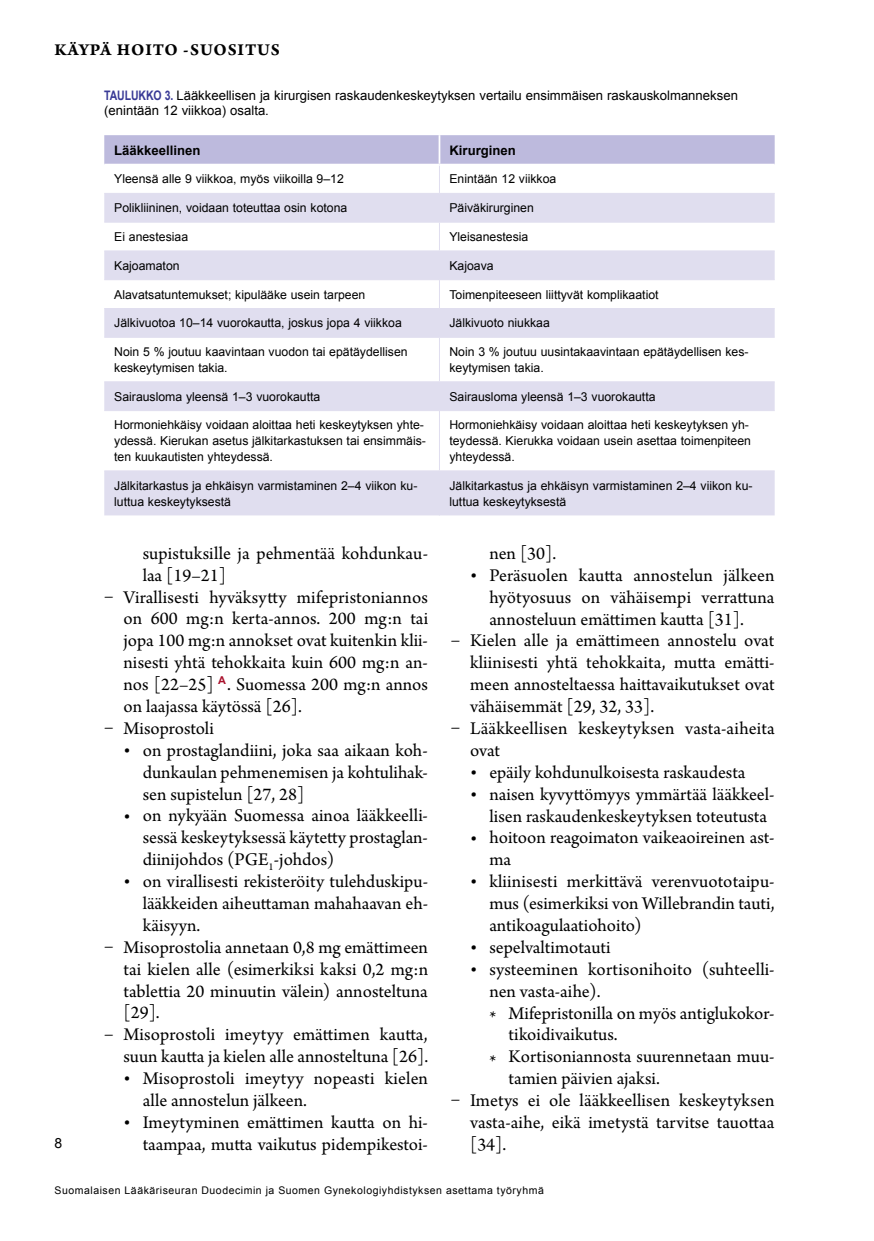
<style>
.page{position:relative;width:874px;height:1241px;background:#fff}
.page>*{position:absolute;margin:0;border:0;box-sizing:border-box;transform-origin:0 0}
.t1{font:18.9px/21.9px "Arno Pro";color:#000;text-align:justify}
.t2{font:17.5px "Arno Pro Bold Sm Text";letter-spacing:.05em;color:#000}
.t3{font:14px "Arial";color:#000}
.t4{font:13.12px/15.8px "Arial";color:#000}
.t5{font:700 13.12px "Arial";color:#000}
.t6{font:700 13.12px "Arial";color:#393a96;scale:.8 1}
.t7{font:12.25px/15.8px "Arial";color:#000}
.t8{font:10.5px "Arial";letter-spacing:.05em;color:#000}
.s1{font-weight:700;color:#393a96}
</style>
<div class="page">
<svg style="left:104px;top:382px;width:670px;height:133px;fill:#e0deef"></svg>
<hr style="left:439px;top:471px;width:1px;height:44px;background:#e0deef">
<hr style="left:439px;top:470px;width:335px;height:1px;background:#e0deef">
<hr style="left:104px;top:470px;width:335px;height:1px;background:#e0deef">
<hr style="left:439px;top:411px;width:1px;height:59px;background:#e0deef">
<hr style="left:439px;top:410px;width:335px;height:1px;background:#e0deef">
<hr style="left:104px;top:410px;width:335px;height:1px;background:#e0deef">
<svg style="left:439px;top:382px;width:1px;height:28px"></svg>
<hr style="left:439px;top:381px;width:335px;height:1px;background:#e0deef">
<hr style="left:104px;top:381px;width:335px;height:1px;background:#e0deef">
<hr style="left:439px;top:337px;width:1px;height:44px;background:#e0deef">
<hr style="left:439px;top:337px;width:335px;height:1px;background:#e0deef">
<hr style="left:104px;top:337px;width:335px;height:1px;background:#e0deef">
<svg style="left:104px;top:135px;width:670px;height:202px"></svg>
<hr style="left:439px;top:164px;width:335px;height:1px;background:#fff">
<hr style="left:104px;top:164px;width:335px;height:1px;background:#fff">
<hr style="left:438px;top:135px;width:2px;height:29px;background:#fff">
<p class="t2" style="left:55px;top:39px;width:226px">KÄYPÄ HOITO -SUOSITUS</p>
<p class="t3" style="left:55px;top:1133px;width:9px">8</p>
<p class="t4" style="left:104px;top:87px;width:635px;text-indent:60px"><span class="s1">3.</span> Lääkkeellisen ja kirurgisen raskaudenkeskeytyksen vertailu ensimmäisen raskauskolmanneksen (enintään 12 viikkoa) osalta.</p>
<p class="t5" style="left:114px;top:141px;width:88px">Lääkkeellinen</p>
<p class="t5" style="left:449px;top:141px;width:68px">Kirurginen</p>
<p class="t7" style="left:114px;top:171px;width:231px">Yleensä alle 9 viikkoa, myös viikoilla 9–12</p>
<p class="t7" style="left:449px;top:171px;width:108px">Enintään 12 viikkoa</p>
<p class="t7" style="left:114px;top:200px;width:234px">Polikliininen, voidaan toteuttaa osin kotona</p>
<p class="t7" style="left:449px;top:200px;width:86px">Päiväkirurginen</p>
<p class="t7" style="left:114px;top:229px;width:75px">Ei anestesiaa</p>
<p class="t7" style="left:449px;top:229px;width:80px">Yleisanestesia</p>
<p class="t7" style="left:114px;top:258px;width:67px">Kajoamaton</p>
<p class="t7" style="left:449px;top:258px;width:46px">Kajoava</p>
<p class="t7" style="left:114px;top:286px;width:252px">Alavatsatuntemukset; kipulääke usein tarpeen</p>
<p class="t7" style="left:449px;top:286px;width:211px">Toimenpiteeseen liittyvät komplikaatiot</p>
<p class="t7" style="left:114px;top:315px;width:289px">Jälkivuotoa 10–14 vuorokautta, joskus jopa 4 viikkoa</p>
<p class="t7" style="left:449px;top:315px;width:102px">Jälkivuoto niukkaa</p>
<p class="t7" style="left:114px;top:344px;width:295px">Noin 5 % joutuu kaavintaan vuodon tai epätäydellisen keskeytymisen takia.</p>
<p class="t7" style="left:449px;top:344px;width:300px">Noin 3 % joutuu uusintakaavintaan epätäydellisen kes&shy;keytymisen takia.</p>
<p class="t7" style="left:114px;top:388px;width:207px">Sairausloma yleensä 1–3 vuorokautta</p>
<p class="t7" style="left:449px;top:388px;width:207px">Sairausloma yleensä 1–3 vuorokautta</p>
<p class="t7" style="left:114px;top:417px;width:313px">Hormoniehkäisy voidaan aloittaa heti keskeytyksen yhte&shy;ydessä. Kierukan asetus jälkitarkastuksen tai ensimmäis&shy;ten kuukautisten yhteydessä.</p>
<p class="t7" style="left:449px;top:417px;width:303px">Hormoniehkäisy voidaan aloittaa heti keskeytyksen yh&shy;teydessä. Kierukka voidaan usein asettaa toimenpiteen yhteydessä.</p>
<p class="t7" style="left:114px;top:477px;width:304px">Jälkitarkastus ja ehkäisyn varmistaminen 2–4 viikon ku&shy;luttua keskeytyksestä</p>
<p class="t7" style="left:449px;top:477px;width:304px">Jälkitarkastus ja ehkäisyn varmistaminen 2–4 viikon ku&shy;luttua keskeytyksestä</p>
<p class="t6" style="left:104px;top:86px;width:18px">Taulukko</p>
<p class="t1" style="left:143px;top:543px;width:286px">supistuksille ja pehmentää kohdunkau&shy;laa [19–21]</p>
<p class="t1" style="left:123px;top:587px;width:306px;text-indent:-19px">– Virallisesti hyväksytty mifepristoniannos on 600 mg:n kerta-annos. 200 mg:n tai jopa 100 mg:n annokset ovat kuitenkin klii&shy;nisesti yhtä tehokkaita kuin 600 mg:n an&shy;nos [22–25] <sup>A</sup>. Suomessa 200 mg:n annos on laajassa käytössä [26].</p>
<p class="t1" style="left:104px;top:718px;width:111px">– Misoprostoli</p>
<p class="t1" style="left:143px;top:740px;width:286px;text-indent:-19px">• on prostaglandiini, joka saa aikaan koh&shy;dunkaulan pehmenemisen ja kohtulihak&shy;sen supistelun [27, 28]</p>
<p class="t1" style="left:143px;top:805px;width:286px;text-indent:-19px">• on nykyään Suomessa ainoa lääkkeelli&shy;sessä keskeytyksessä käytetty prostaglan&shy;diinijohdos (PGE<sub>1</sub>-johdos)</p>
<p class="t1" style="left:143px;top:871px;width:286px;text-indent:-19px">• on virallisesti rekisteröity tulehduskipu&shy;lääkkeiden aiheuttaman mahahaavan eh&shy;käisyyn.</p>
<p class="t1" style="left:123px;top:937px;width:306px;text-indent:-19px">– Misoprostolia annetaan 0,8 mg emättimeen tai kielen alle (esimerkiksi kaksi 0,2 mg:n tablettia 20 minuutin välein) annosteltuna [29].</p>
<p class="t1" style="left:104px;top:1024px;width:325px;text-align:right">– Misoprostoli imeytyy emättimen kautta, suun kautta ja kielen alle annosteltuna [26].</p>
<p class="t1" style="left:143px;top:1068px;width:286px;text-indent:-19px">• Misoprostoli imeytyy nopeasti kielen alle annostelun jälkeen.</p>
<p class="t1" style="left:123px;top:1112px;width:306px;text-align:right">• Imeytyminen emättimen kautta on hi&shy;taampaa, mutta vaikutus pidempikestoi-</p>
<p class="t1" style="left:489px;top:543px;width:68px">nen [30].</p>
<p class="t1" style="left:489px;top:565px;width:286px;text-indent:-19px">• Peräsuolen kautta annostelun jälkeen hyötyosuus on vähäisempi verrattuna annosteluun emättimen kautta [31].</p>
<p class="t1" style="left:470px;top:630px;width:306px;text-indent:-19px">– Kielen alle ja emättimeen annostelu ovat kliinisesti yhtä tehokkaita, mutta emätti&shy;meen annosteltaessa haittavaikutukset ovat vähäisemmät [29, 32, 33].</p>
<p class="t1" style="left:470px;top:718px;width:306px;text-indent:-19px">– Lääkkeellisen keskeytyksen vasta-aiheita ovat</p>
<p class="t1" style="left:470px;top:762px;width:277px">• epäily kohdunulkoisesta raskaudesta</p>
<p class="t1" style="left:489px;top:783px;width:286px;text-indent:-19px">• naisen kyvyttömyys ymmärtää lääkkeel&shy;lisen raskaudenkeskeytyksen toteutusta</p>
<p class="t1" style="left:489px;top:827px;width:286px;text-indent:-19px">• hoitoon reagoimaton vaikeaoireinen ast&shy;ma</p>
<p class="t1" style="left:489px;top:871px;width:287px;text-indent:-19px">• kliinisesti merkittävä verenvuototaipu&shy;mus (esimerkiksi von Willebrandin tauti, antikoagulaatiohoito)</p>
<p class="t1" style="left:470px;top:937px;width:142px">• sepelvaltimotauti</p>
<p class="t1" style="left:470px;top:959px;width:306px">• systeeminen kortisonihoito (suhteelli-</p>
<p class="t1" style="left:489px;top:980px;width:113px">nen vasta-aihe).</p>
<p class="t1" style="left:489px;top:1002px;width:286px">* Mifepristonilla on myös antiglukokor-</p>
<p class="t1" style="left:508px;top:1024px;width:110px">tikoidivaikutus.</p>
<p class="t1" style="left:489px;top:1046px;width:286px">* Kortisoniannosta suurennetaan muu-</p>
<p class="t1" style="left:508px;top:1068px;width:153px">tamien päivien ajaksi.</p>
<p class="t1" style="left:470px;top:1090px;width:306px;text-indent:-19px">– Imetys ei ole lääkkeellisen keskeytyksen vasta-aihe, eikä imetystä tarvitse tauottaa [34].</p>
<p class="t8" style="left:55px;top:1182px;width:490px">Suomalaisen Lääkäriseuran Duodecimin ja Suomen Gynekologiyhdistyksen asettama työryhmä</p>
</div>
